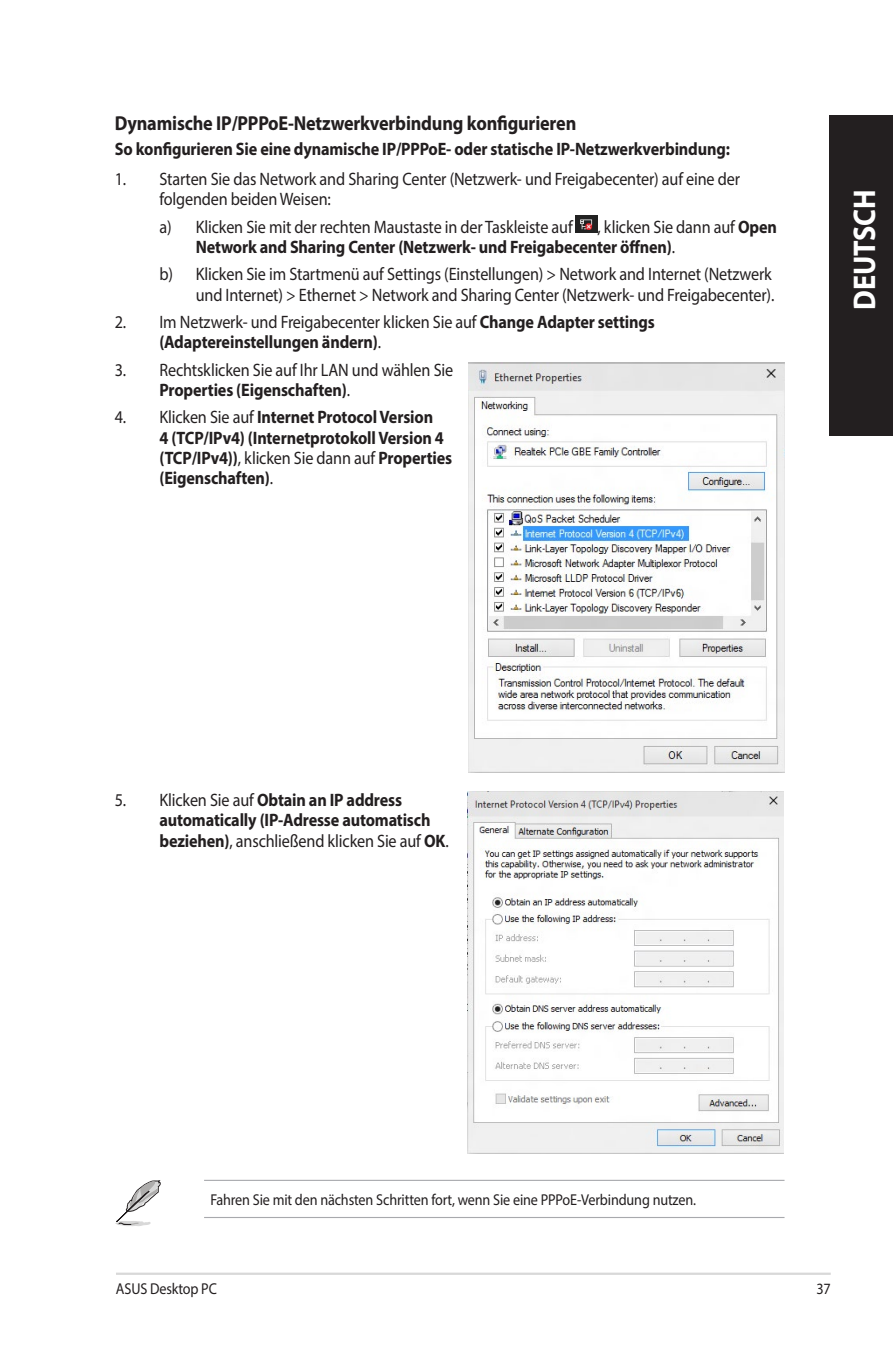
<style>
.page{position:relative;width:893px;height:1346px;background:#fff}
.page>*{position:absolute;margin:0;border:0;box-sizing:border-box;transform-origin:0 0}
.t1{font:700 31.5px "Myriad Pro";letter-spacing:-.005em;color:#fff;scale:.9 1}
.t2{font:700 20.25px "Myriad Pro";letter-spacing:-.01em;color:#231f20;scale:.9 1}
.t3{font:700 18px/20.2px "Myriad Pro";letter-spacing:-.01em;color:#231f20;scale:.9 1}
.t4{font:18px/20.2px "Myriad Pro";letter-spacing:-.01em;color:#231f20;scale:.9 1}
.t5{font:15.75px "Myriad Pro";letter-spacing:-.01em;color:#231f20;scale:.9 1}
.s1{font-weight:400}
.s2{font-weight:700}
</style>
<div class="page">
<img style="left:576px;top:215px;width:22px;height:18px">
<img style="left:469px;top:363px;width:315px;height:410px">
<img style="left:468px;top:791px;width:316px;height:362px">
<hr style="left:204px;top:1180px;width:580px;height:1px;background:#a8a9ad">
<hr style="left:204px;top:1217px;width:580px;height:1px;background:#a8a9ad">
<svg style="left:115px;top:1180px;width:46px;height:46px"></svg>
<hr style="left:116px;top:1272px;width:715px;height:3px;background:#d8d8d8">
<div style="left:829px;top:115px;width:64px;height:320px;background:#231f20"></div>
<p class="t2" style="left:115px;top:110px;width:514px">Dynamische IP/PPPoE-Netzwerkverbindung konfigurieren</p>
<p class="t3" style="left:115px;top:138px;width:685px">So konfigurieren Sie eine dynamische IP/PPPoE- oder statische IP-Netzwerkverbindung:</p>
<p class="t4" style="left:159px;top:168px;width:647px;text-indent:-45px">1. Starten Sie das Network and Sharing Center (Netzwerk- und Freigabecenter) auf eine der folgenden beiden Weisen:</p>
<p class="t4" style="left:159px;top:216px;width:461px">a) Klicken Sie mit der rechten Maustaste in der Taskleiste auf</p>
<p class="t3" style="left:196px;top:216px;width:647px;text-indent:402px"><span class="s1">, klicken Sie dann auf</span> Open<br>Network and Sharing Center (Netzwerk- und Freigabecenter öffnen)<span class="s1">.</span></p>
<p class="t4" style="left:159px;top:264px;width:685px;text-align:right">b) Klicken Sie im Startmenü auf Settings (Einstellungen) &gt; Network and Internet (Netzwerk und Internet) &gt; Ethernet &gt; Network and Sharing Center (Netzwerk- und Freigabecenter).</p>
<p class="t3" style="left:159px;top:311px;width:552px;text-indent:-45px"><span class="s1">2. Im Netzwerk- und Freigabecenter klicken Sie auf</span> Change Adapter settings (Adaptereinstellungen ändern)<span class="s1">.</span></p>
<p class="t4" style="left:159px;top:359px;width:328px;text-indent:-45px">3. Rechtsklicken Sie auf Ihr LAN und wählen Sie<br><span class="s2">Properties (Eigenschaften)</span>.</p>
<p class="t3" style="left:159px;top:407px;width:327px;text-indent:-45px"><span class="s1">4. Klicken Sie auf</span> Internet Protocol Version<br>4 (TCP/IPv4) (Internetprotokoll Version 4 (TCP/IPv4))<span class="s1">, klicken Sie dann auf</span> Properties (Eigenschaften)<span class="s1">.</span></p>
<h1 class="t1" style="left:844px;top:310px;width:135px;rotate:-90deg">DEUTSCH</h1>
<p class="t3" style="left:159px;top:789px;width:323px;text-indent:-45px"><span class="s1">5. Klicken Sie auf</span> Obtain an IP address automatically (IP-Adresse automatisch beziehen)<span class="s1">, anschließend klicken Sie auf</span> OK<span class="s1">.</span></p>
<p class="t5" style="left:210px;top:1190px;width:541px">Fahren Sie mit den nächsten Schritten fort, wenn Sie eine PPPoE-Verbindung nutzen.</p>
<p class="t5" style="left:116px;top:1279px;width:114px">ASUS Desktop PC</p>
<p class="t5" style="left:816px;top:1279px;width:18px">37</p>
</div>
